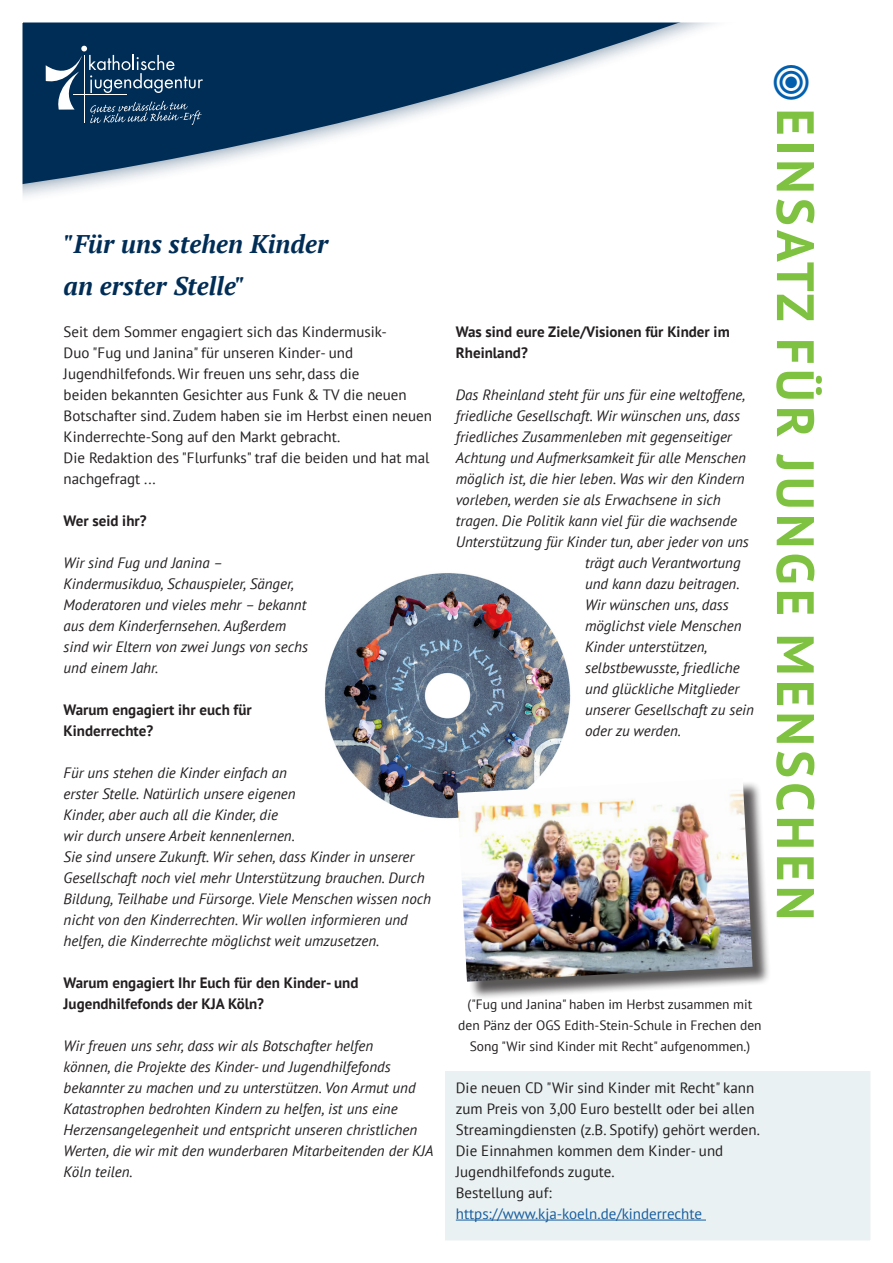
<style>
.page{position:relative;width:893px;height:1263px;background:#fff}
.page>*{position:absolute;margin:0;border:0;box-sizing:border-box;transform-origin:0 0}
.Überschrift_Kapitel{font:700 52.5px "PT Sans";letter-spacing:.08em;color:#7fc241}
.Ü1{font:italic 700 25.5px "PT Serif";color:#002d56}
.Brottext{font:italic 15px/21px "PT Sans";color:#231f20}
.Brottext-2{font:15px/21px "PT Sans";color:#231f20}
.Brottext-3{font:700 15px/21px "PT Sans";color:#231f20}
.Brottext-4{font:15px "PT Sans";color:#175d9e}
.Brottext-5{font:13.5px/21px "PT Sans";color:#231f20;text-align:center}
</style>
<div class="page">
<div style="left:445px;top:1072px;width:448px;height:191px;background:#e9f1f2"></div>
<hr style="left:456px;top:1220px;width:250px;height:1px;background:#175d9e">
<img style="left:324px;top:573px;width:247px;height:246px">
<div style="left:460px;top:781px;width:311px;height:219px;background:#231f20;opacity:.75"></div>
<img style="left:457px;top:778px;width:296px;height:204px">
<svg style="left:23px;top:23px;width:692px;height:166px"></svg>
<svg style="left:46px;top:46px;width:157px;height:79px;background:#274d6f"></svg>
<div style="left:0;top:0;width:893px;height:1263px;border:22px solid #fff"></div>
<p class="Ü1" style="left:64px;top:227px;width:266px">"Für uns stehen Kinder</p>
<p class="Ü1" style="left:64px;top:269px;width:183px">an erster Stelle"</p>
<p class="Brottext-2" style="left:64px;top:321px;width:370px">Seit dem Sommer engagiert sich das Kindermusik-<br>Duo "Fug und Janina" für unseren Kinder- und Jugendhilfefonds. Wir freuen uns sehr, dass die<br>beiden bekannten Gesichter aus Funk &amp; TV die neuen Botschafter sind. Zudem haben sie im Herbst einen neuen Kinderrechte-Song auf den Markt gebracht.</p>
<p class="Brottext-2" style="left:64px;top:447px;width:367px">Die Redaktion des "Flurfunks" traf die beiden und hat mal nachgefragt ...</p>
<p class="Brottext-3" style="left:64px;top:510px;width:84px">Wer seid ihr?</p>
<p class="Brottext" style="left:64px;top:552px;width:246px">Wir sind Fug und Janina –<br>Kindermusikduo, Schauspieler, Sänger,<br>Moderatoren und vieles mehr – bekannt aus dem Kinderfernsehen. Außerdem sind wir Eltern von zwei Jungs von sechs und einem Jahr.</p>
<p class="Brottext-3" style="left:64px;top:699px;width:190px">Warum engagiert ihr euch für<br>Kinderrechte?</p>
<p class="Brottext" style="left:64px;top:762px;width:369px">Für uns stehen die Kinder einfach an<br>erster Stelle. Natürlich unsere eigenen<br>Kinder, aber auch all die Kinder, die<br>wir durch unsere Arbeit kennenlernen.<br>Sie sind unsere Zukunft. Wir sehen, dass Kinder in unserer Gesellschaft noch viel mehr Unterstützung brauchen. Durch Bildung, Teilhabe und Fürsorge. Viele Menschen wissen noch nicht von den Kinderrechten. Wir wollen informieren und helfen, die Kinderrechte möglichst weit umzusetzen.</p>
<p class="Brottext-3" style="left:64px;top:972px;width:296px">Warum engagiert Ihr Euch für den Kinder- und<br>Jugendhilfefonds der KJA Köln?</p>
<p class="Brottext" style="left:64px;top:1035px;width:371px">Wir freuen uns sehr, dass wir als Botschafter helfen<br>können, die Projekte des Kinder- und Jugendhilfefonds bekannter zu machen und zu unterstützen. Von Armut und Katastrophen bedrohten Kindern zu helfen, ist uns eine Herzensangelegenheit und entspricht unseren christlichen Werten, die wir mit den wunderbaren Mitarbeitenden der KJA Köln teilen.</p>
<p class="Brottext-3" style="left:456px;top:321px;width:275px">Was sind eure Ziele/Visionen für Kinder im<br>Rheinland?</p>
<p class="Brottext" style="left:456px;top:384px;width:291px">Das Rheinland steht für uns für eine weltoffene,</p>
<p class="Brottext" style="left:456px;top:405px;width:286px">friedliche Gesellschaft. Wir wünschen uns, dass</p>
<p class="Brottext" style="left:456px;top:426px;width:277px">friedliches Zusammenleben mit gegenseitiger</p>
<p class="Brottext" style="left:456px;top:447px;width:292px">Achtung und Aufmerksamkeit für alle Menschen</p>
<p class="Brottext" style="left:456px;top:468px;width:290px">möglich ist, die hier leben. Was wir den Kindern</p>
<p class="Brottext" style="left:456px;top:489px;width:266px">vorleben, werden sie als Erwachsene in sich</p>
<p class="Brottext" style="left:456px;top:510px;width:283px">tragen. Die Politik kann viel für die wachsende</p>
<p class="Brottext" style="left:456px;top:531px;width:294px">Unterstützung für Kinder tun, aber jeder von uns</p>
<p class="Brottext" style="left:585px;top:552px;width:157px">trägt auch Verantwortung</p>
<p class="Brottext" style="left:585px;top:573px;width:156px">und kann dazu beitragen.</p>
<p class="Brottext" style="left:585px;top:594px;width:145px">Wir wünschen uns, dass</p>
<p class="Brottext" style="left:585px;top:615px;width:158px">möglichst viele Menschen</p>
<p class="Brottext" style="left:585px;top:636px;width:124px">Kinder unterstützen,</p>
<p class="Brottext" style="left:585px;top:657px;width:156px">selbstbewusste, friedliche</p>
<p class="Brottext" style="left:585px;top:678px;width:156px">und glückliche Mitglieder</p>
<p class="Brottext" style="left:585px;top:699px;width:170px">unserer Gesellschaft zu sein</p>
<p class="Brottext" style="left:585px;top:720px;width:98px">oder zu werden.</p>
<p class="Überschrift_Kapitel" style="left:830px;top:108px;width:813px;rotate:90deg">EINSATZ FÜR JUNGE MENSCHEN</p>
<p class="Brottext-5" style="left:458px;top:993px;width:305px">("Fug und Janina" haben im Herbst zusammen mit den Pänz der OGS Edith-Stein-Schule in Frechen den<br>Song "Wir sind Kinder mit Recht" aufgenommen.)</p>
<p class="Brottext-2" style="left:456px;top:1077px;width:306px">Die neuen CD "Wir sind Kinder mit Recht" kann zum Preis von 3,00 Euro bestellt oder bei allen Streamingdiensten (z.B. Spotify) gehört werden.<br>Die Einnahmen kommen dem Kinder- und Jugendhilfefonds zugute.</p>
<p class="Brottext-2" style="left:456px;top:1182px;width:97px">Bestellung auf:</p>
<p class="Brottext-4" style="left:456px;top:1204px;width:248px">https://www.kja-koeln.de/kinderrechte</p>
</div>
